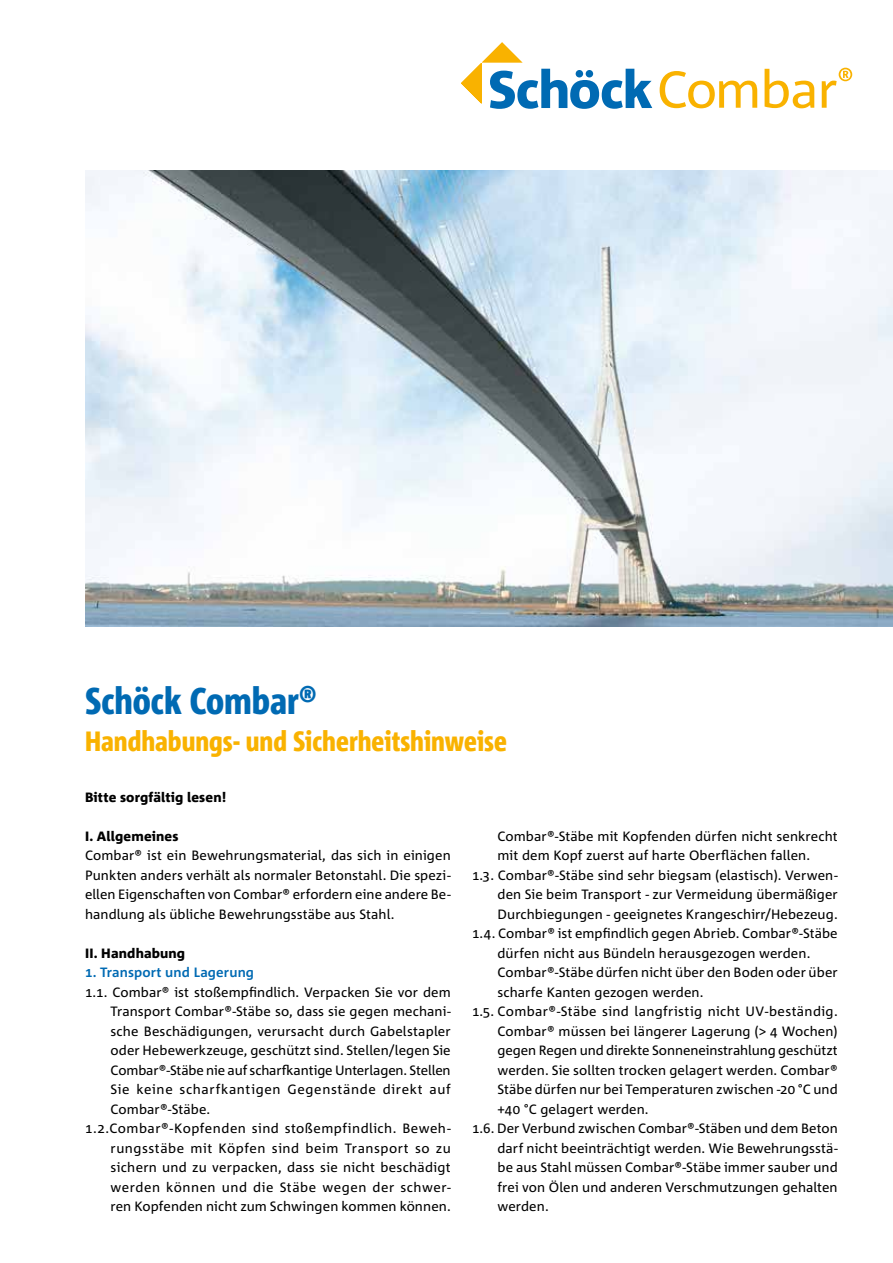
<style>
.page{position:relative;width:893px;height:1263px;background:#fff}
.page>*{position:absolute;margin:0;border:0;box-sizing:border-box;transform-origin:0 0}
.t1{font:800 37.2px "Corpid E1 s Cd";color:#006ab3}
.t2{font:800 27.9px "Corpid E1 s Cd";color:#f9b200}
.t3{font:13.5px/19.5px "Corpid E1 s";letter-spacing:.005em;color:#000;text-align:justify}
.t4{font:13.5px "Corpid E1 s";letter-spacing:.04em;color:#000}
.t5{font:13.5px "Corpid E1 s";letter-spacing:.03em;color:#000}
.t6{font:800 13.5px "Corpid E1 s";letter-spacing:.01em;color:#000}
.t7{font:13.5px "Corpid E1 s";letter-spacing:.035em;color:#000}
.t8{font:13.5px "Corpid E1 s";letter-spacing:.05em;color:#000}
.t9{font:700 13.5px "Corpid E1 s";letter-spacing:.01em;color:#006ab3}
</style>
<div class="page">
<img style="left:85px;top:170px;width:808px;height:456px">
<svg style="left:461px;top:42px;width:191px;height:67px"></svg>
<svg style="left:660px;top:71px;width:97px;height:37px"></svg>
<svg style="left:765px;top:69px;width:49px;height:39px"></svg>
<svg style="left:822px;top:68px;width:30px;height:40px"></svg>
<h1 class="t1" style="left:85px;top:677px;width:233px">Schöck Combar®</h1>
<h2 class="t2" style="left:85px;top:723px;width:423px">Handhabungs- und Sicherheitshinweise</h2>
<p class="t6" style="left:85px;top:789px;width:143px">Bitte sorgfältig lesen!</p>
<p class="t6" style="left:85px;top:828px;width:95px">I. Allgemeines</p>
<p class="t3" style="left:85px;top:845px;width:367px">Combar® ist ein Bewehrungsmaterial, das sich in einigen Punkten anders verhält als normaler Betonstahl. Die spezi&shy;ellen Eigenschaften von Combar® erfordern eine andere Be&shy;handlung als übliche Bewehrungsstäbe aus Stahl.</p>
<p class="t6" style="left:85px;top:945px;width:102px">II. Handhabung</p>
<p class="t9" style="left:85px;top:964px;width:171px">1. Transport und Lagerung</p>
<p class="t3" style="left:85px;top:982px;width:367px">1.1. Combar® ist stoßempfindlich. Verpacken Sie vor dem</p>
<p class="t3" style="left:111px;top:1001px;width:342px">Transport Combar®-Stäbe so, dass sie gegen mechani-</p>
<p class="t3" style="left:111px;top:1021px;width:342px">sche Beschädigungen, verursacht durch Gabelstapler</p>
<p class="t3" style="left:111px;top:1040px;width:342px">oder Hebewerkzeuge, geschützt sind. Stellen/legen Sie</p>
<p class="t3" style="left:111px;top:1060px;width:342px">Combar®-Stäbe nie auf scharfkantige Unterlagen. Stellen</p>
<p class="t8" style="left:111px;top:1081px;width:342px">Sie keine scharfkantigen Gegenstände direkt auf</p>
<p class="t3" style="left:111px;top:1099px;width:101px">Combar®-Stäbe.</p>
<p class="t7" style="left:85px;top:1120px;width:367px">1.2.Combar®-Kopfenden sind stoßempfindlich. Beweh-</p>
<p class="t4" style="left:111px;top:1139px;width:342px">rungsstäbe mit Köpfen sind beim Transport so zu</p>
<p class="t3" style="left:111px;top:1157px;width:342px">sichern und zu verpacken, dass sie nicht beschädigt</p>
<p class="t4" style="left:111px;top:1178px;width:342px">werden können und die Stäbe wegen der schwer-</p>
<p class="t3" style="left:111px;top:1196px;width:342px">ren Kopfenden nicht zum Schwingen kommen können.</p>
<p class="t3" style="left:497px;top:826px;width:342px">Combar®-Stäbe mit Kopfenden dürfen nicht senkrecht</p>
<p class="t3" style="left:497px;top:845px;width:314px">mit dem Kopf zuerst auf harte Oberflächen fallen.</p>
<p class="t3" style="left:472px;top:865px;width:367px">1.3. Combar®-Stäbe sind sehr biegsam (elastisch). Verwen-</p>
<p class="t3" style="left:497px;top:884px;width:342px">den Sie beim Transport - zur Vermeidung übermäßiger</p>
<p class="t3" style="left:497px;top:904px;width:342px">Durchbiegungen - geeignetes Krangeschirr/Hebezeug.</p>
<p class="t3" style="left:472px;top:923px;width:367px">1.4. Combar® ist empfindlich gegen Abrieb. Combar®-Stäbe</p>
<p class="t3" style="left:497px;top:943px;width:314px">dürfen nicht aus Bündeln herausgezogen werden.</p>
<p class="t3" style="left:497px;top:962px;width:342px">Combar®-Stäbe dürfen nicht über den Boden oder über</p>
<p class="t3" style="left:497px;top:982px;width:208px">scharfe Kanten gezogen werden.</p>
<p class="t5" style="left:472px;top:1003px;width:367px">1.5. Combar®-Stäbe sind langfristig nicht UV-beständig.</p>
<p class="t3" style="left:497px;top:1021px;width:342px">Combar® müssen bei längerer Lagerung (&gt; 4 Wochen)</p>
<p class="t3" style="left:497px;top:1040px;width:342px">gegen Regen und direkte Sonneneinstrahlung geschützt</p>
<p class="t3" style="left:497px;top:1060px;width:342px">werden. Sie sollten trocken gelagert werden. Combar®</p>
<p class="t3" style="left:497px;top:1079px;width:342px">Stäbe dürfen nur bei Temperaturen zwischen -20 °C und</p>
<p class="t3" style="left:497px;top:1099px;width:153px">+40 °C gelagert werden.</p>
<p class="t3" style="left:472px;top:1118px;width:367px">1.6. Der Verbund zwischen Combar®-Stäben und dem Beton</p>
<p class="t3" style="left:497px;top:1138px;width:342px">darf nicht beeinträchtigt werden. Wie Bewehrungsstä-</p>
<p class="t3" style="left:497px;top:1157px;width:342px">be aus Stahl müssen Combar®-Stäbe immer sauber und</p>
<p class="t3" style="left:497px;top:1177px;width:342px">frei von Ölen und anderen Verschmutzungen gehalten</p>
<p class="t3" style="left:497px;top:1196px;width:53px">werden.</p>
</div>
